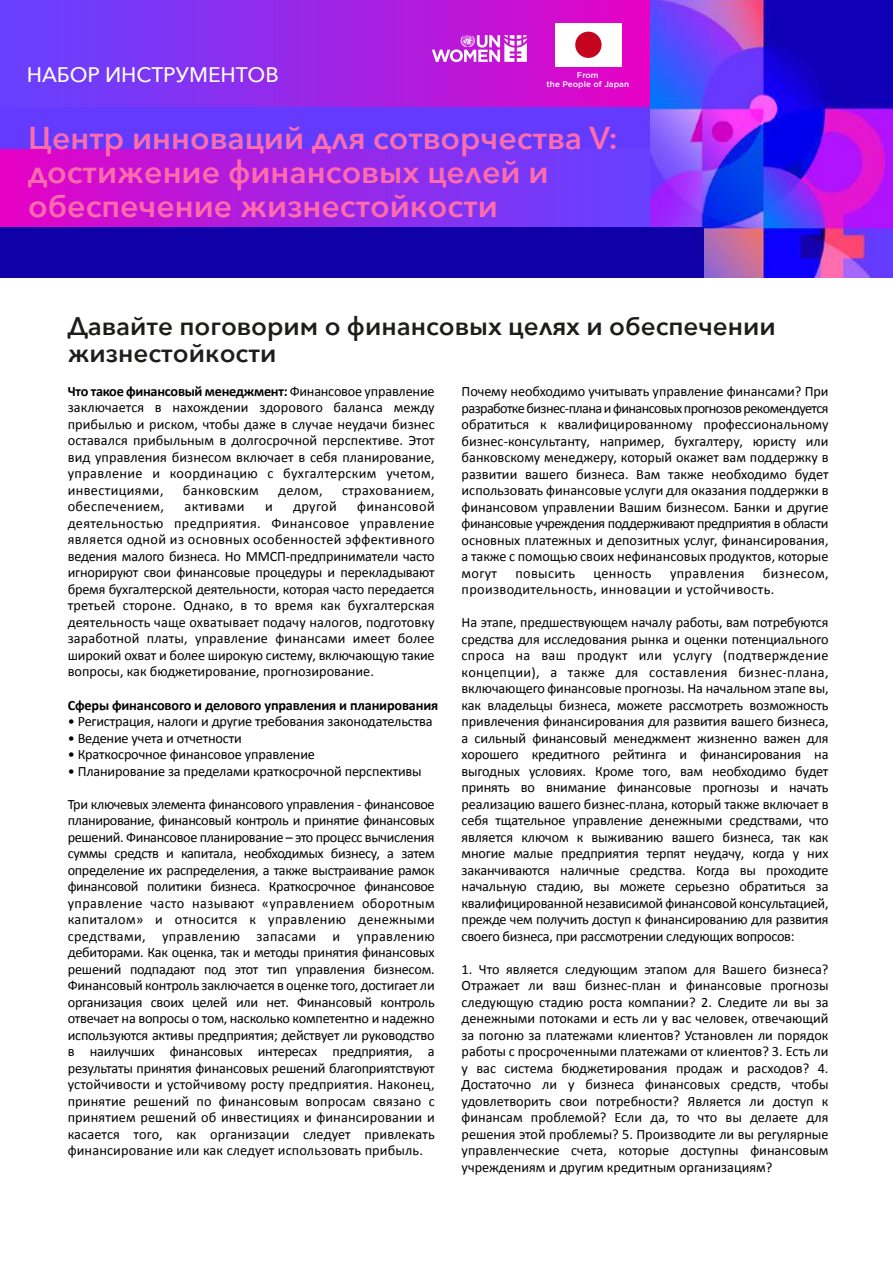
<style>
.page{position:relative;width:893px;height:1263px;background:#fff}
.page>*{position:absolute;margin:0;border:0;box-sizing:border-box;transform-origin:0 0}
.t1{font:600 31.5px/34.3px "Avenir Next";color:#ff6cad}
.t2{font:600 25.5px/27.6px "Avenir Next";color:#1d1d1b}
.t3{font:500 21px "Avenir Next";letter-spacing:-.005em;color:#fff}
.t4{font:14.25px/16.5px "Calibri";color:#000;text-align:justify}
.t5{font:14.25px/16.5px "Calibri";letter-spacing:.025em;color:#000}
.t6{font:700 14.25px "Calibri";letter-spacing:-.01em;color:#000}
.t7{font:500 8.25px/9.9px "Gotham";color:#fff;text-align:center}
.s1{font-weight:700}
</style>
<div class="page">
<img style="left:649px;top:0;width:244px;height:277px">
<div style="left:0;top:0;width:649px;height:109px;background:linear-gradient(to right,#5f43ff,#e306c7)"></div>
<div style="left:0;top:147px;width:649px;height:80px;background:linear-gradient(to right,#e303c6,#5f44ff)"></div>
<div style="left:0;top:108px;width:649px;height:41px;background:#643aff"></div>
<div style="left:0;top:227px;width:703px;height:50px;background:#0f00a7"></div>
<div style="left:555px;top:23px;width:67px;height:43px;background:#fff"></div>
<div style="left:575px;top:32px;width:27px;height:26px;background:#c50520;border-radius:50%"></div>
<svg style="left:432px;top:35px;width:95px;height:27px"></svg>
<h3 class="t3" style="left:27px;top:56px;width:254px">НАБОР ИНСТРУМЕНТОВ</h3>
<p class="t7" style="left:547px;top:70px;width:84px">From<br>the People of Japan</p>
<h1 class="t1" style="left:28px;top:120px;width:591px">Центр инноваций для сотворчества V: достижение финансовых целей и обеспечение жизнестойкости</h1>
<h2 class="t2" style="left:68px;top:311px;width:709px">Давайте поговорим о финансовых целях и обеспечении жизнестойкости</h2>
<p class="t4" style="left:68px;top:382px;width:368px"><span class="s1">Что такое финансовый менеджмент:</span> Финансовое управление заключается в нахождении здорового баланса между прибылью и риском, чтобы даже в случае неудачи бизнес оставался прибыльным в долгосрочной перспективе. Этот вид управления бизнесом включает в себя планирование, управление и координацию с бухгалтерским учетом, инвестициями,</p>
<p class="t4" style="left:462px;top:382px;width:368px">Почему необходимо учитывать управление финансами? При разработке бизнес-плана и финансовых прогнозов рекомендуется обратиться к квалифицированному профессиональному бизнес-консультанту, например, бухгалтеру, юристу или банковскому менеджеру, который окажет вам поддержку в развитии вашего бизнеса. Вам также необходимо будет использовать финансовые услуги для оказания поддержки в финансовом управлении Вашим бизнесом. Банки и другие финансовые учреждения поддерживают предприятия в области основных платежных и депозитных услуг, финансирования, а также с помощью своих нефинансовых продуктов, которые могут</p>
<p class="t5" style="left:183px;top:481px;width:77px">банковским</p>
<p class="t4" style="left:278px;top:481px;width:46px">делом,</p>
<p class="t5" style="left:342px;top:481px;width:94px">страхованием,</p>
<p class="t5" style="left:68px;top:498px;width:98px">обеспечением,</p>
<p class="t5" style="left:185px;top:498px;width:62px">активами</p>
<p class="t4" style="left:265px;top:498px;width:9px">и</p>
<p class="t4" style="left:293px;top:498px;width:45px">другой</p>
<p class="t4" style="left:68px;top:498px;width:368px;text-indent:289px">финансовой деятельностью предприятия. Финансовое управление является одной из основных особенностей эффективного ведения малого бизнеса. Но ММСП-предприниматели часто игнорируют свои финансовые процедуры и перекладывают бремя бухгалтерской деятельности, которая часто передается третьей стороне. Однако, в то время как бухгалтерская деятельность чаще охватывает подачу налогов, подготовку заработной платы, управление финансами имеет более широкий охват и более широкую систему, включающую такие вопросы, как бюджетирование, прогнозирование.</p>
<p class="t6" style="left:68px;top:696px;width:372px">Сферы финансового и делового управления и планирования</p>
<p class="t4" style="left:68px;top:712px;width:366px">• Регистрация, налоги и другие требования законодательства</p>
<p class="t4" style="left:68px;top:729px;width:176px">• Ведение учета и отчетности</p>
<p class="t4" style="left:68px;top:745px;width:249px">• Краткосрочное финансовое управление</p>
<p class="t4" style="left:68px;top:762px;width:355px">• Планирование за пределами краткосрочной перспективы</p>
<p class="t4" style="left:68px;top:795px;width:368px">Три ключевых элемента финансового управления - финансовое планирование, финансовый контроль и принятие финансовых решений. Финансовое планирование – это процесс вычисления суммы средств и капитала, необходимых бизнесу, а затем определение их распределения, а также выстраивание рамок финансовой политики бизнеса. Краткосрочное финансовое управление часто называют «управлением оборотным капиталом» и относится к управлению денежными средствами, управлению запасами и управлению дебиторами. Как оценка, так и методы принятия финансовых решений подпадают под этот тип управления бизнесом.<br>Финансовый контроль заключается в оценке того, достигает ли организация своих целей или нет. Финансовый контроль отвечает на вопросы о том, насколько компетентно и надежно используются активы предприятия; действует ли руководство в наилучших финансовых интересах предприятия, а результаты принятия финансовых решений благоприятствуют устойчивости и устойчивому росту предприятия. Наконец, принятие решений по финансовым вопросам связано с принятием решений об инвестициях и финансировании и касается того, как организации следует привлекать финансирование или как следует использовать прибыль.</p>
<p class="t5" style="left:462px;top:564px;width:368px;text-indent:301px">бизнесом, производительность, инновации и устойчивость.</p>
<p class="t4" style="left:462px;top:613px;width:368px">На этапе, предшествующем началу работы, вам потребуются средства для исследования рынка и оценки потенциального спроса на ваш продукт или услугу (подтверждение концепции), а также для составления бизнес-плана, включающего финансовые прогнозы. На начальном этапе вы, как владельцы бизнеса, можете рассмотреть возможность привлечения финансирования для развития вашего бизнеса, а сильный финансовый менеджмент жизненно важен для хорошего кредитного рейтинга и финансирования на выгодных условиях. Кроме того, вам необходимо будет принять во внимание финансовые прогнозы и начать реализацию вашего бизнес-плана, который также включает в себя тщательное управление денежными средствами, что является ключом к выживанию вашего бизнеса, так как многие малые предприятия терпят неудачу, когда у них заканчиваются наличные средства. Когда вы проходите начальную стадию, вы можете серьезно обратиться за квалифицированной независимой финансовой консультацией, прежде чем получить доступ к финансированию для развития своего бизнеса, при рассмотрении следующих вопросов:</p>
<p class="t4" style="left:462px;top:960px;width:368px">1. Что является следующим этапом для Вашего бизнеса?<br>Отражает ли ваш бизнес-план и финансовые прогнозы следующую стадию роста компании? 2. Следите ли вы за денежными потоками и есть ли у вас человек, отвечающий за погоню за платежами клиентов? Установлен ли порядок работы с просроченными платежами от клиентов? 3. Есть ли у вас система бюджетирования продаж и расходов? 4.<br>Достаточно ли у бизнеса финансовых средств, чтобы удовлетворить свои потребности? Является ли доступ к финансам проблемой? Если да, то что вы делаете для решения этой проблемы? 5. Производите ли вы регулярные управленческие счета, которые доступны финансовым учреждениям и другим кредитным организациям?</p>
<p class="t5" style="left:515px;top:564px;width:61px">повысить</p>
<p class="t5" style="left:593px;top:564px;width:60px">ценность</p>
<p class="t5" style="left:670px;top:564px;width:76px">управления</p>
</div>
